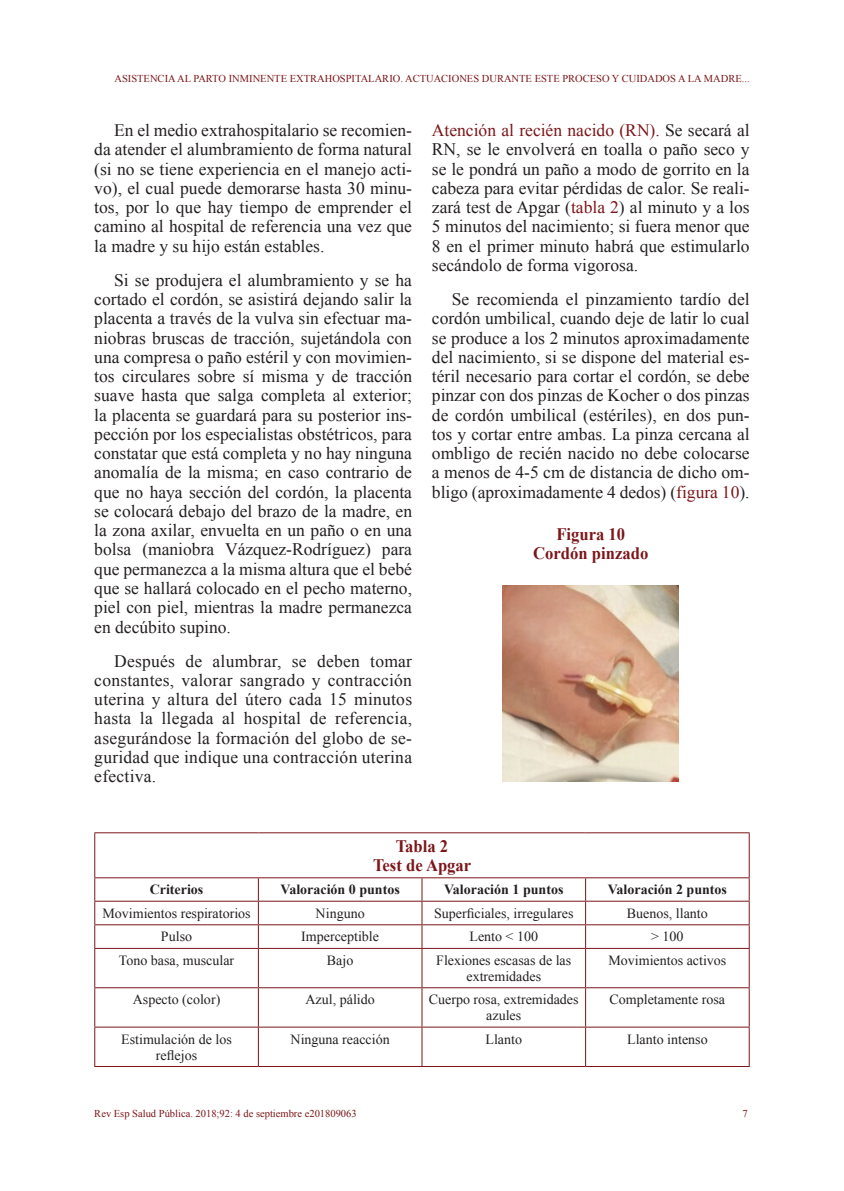
<style>
.page{position:relative;width:844px;height:1191px;background:#fff}
.page>*{position:absolute;margin:0;border:0;box-sizing:border-box;transform-origin:0 0}
.t1{font:17.5px/19.2px "Times New Roman";color:#231f20;text-align:justify}
.t2{font:700 17.5px/19.2px "Times New Roman";color:#7b161a;text-align:center;scale:.95 1}
.t3{font:14px/15.8px "Times New Roman";color:#231f20;text-align:center}
.t4{font:700 14px "Times New Roman";color:#231f20}
.t5{font:10.5px "Times New Roman";color:#7b161a}
.s1{color:#7b161a}
</style>
<div class="page">
<hr style="left:94px;top:832px;width:164px;height:1px;background:#7b161a">
<hr style="left:94px;top:833px;width:1px;height:44px;background:#7b161a">
<hr style="left:258px;top:832px;width:164px;height:1px;background:#7b161a">
<hr style="left:422px;top:832px;width:163px;height:1px;background:#7b161a">
<hr style="left:585px;top:832px;width:164px;height:1px;background:#7b161a">
<hr style="left:748px;top:833px;width:1px;height:44px;background:#7b161a">
<hr style="left:94px;top:877px;width:164px;height:1px;background:#7b161a">
<hr style="left:258px;top:877px;width:164px;height:1px;background:#7b161a">
<hr style="left:422px;top:877px;width:163px;height:1px;background:#7b161a">
<hr style="left:585px;top:877px;width:164px;height:1px;background:#7b161a">
<hr style="left:94px;top:900px;width:164px;height:1px;background:#7b161a">
<hr style="left:258px;top:900px;width:164px;height:1px;background:#7b161a">
<hr style="left:422px;top:900px;width:163px;height:1px;background:#7b161a">
<hr style="left:585px;top:900px;width:164px;height:1px;background:#7b161a">
<hr style="left:94px;top:924px;width:164px;height:1px;background:#7b161a">
<svg style="left:94px;top:878px;width:1px;height:70px"></svg>
<hr style="left:258px;top:924px;width:164px;height:1px;background:#7b161a">
<svg style="left:258px;top:878px;width:1px;height:70px"></svg>
<hr style="left:422px;top:924px;width:163px;height:1px;background:#7b161a">
<svg style="left:421px;top:878px;width:1px;height:70px"></svg>
<hr style="left:585px;top:924px;width:164px;height:1px;background:#7b161a">
<svg style="left:585px;top:878px;width:1px;height:70px"></svg>
<svg style="left:748px;top:878px;width:1px;height:70px"></svg>
<hr style="left:94px;top:948px;width:164px;height:1px;background:#7b161a">
<hr style="left:94px;top:948px;width:1px;height:39px;background:#7b161a">
<hr style="left:258px;top:948px;width:164px;height:1px;background:#7b161a">
<hr style="left:258px;top:948px;width:1px;height:39px;background:#7b161a">
<hr style="left:422px;top:948px;width:163px;height:1px;background:#7b161a">
<hr style="left:421px;top:948px;width:1px;height:39px;background:#7b161a">
<hr style="left:585px;top:948px;width:164px;height:1px;background:#7b161a">
<hr style="left:585px;top:948px;width:1px;height:39px;background:#7b161a">
<hr style="left:748px;top:948px;width:1px;height:39px;background:#7b161a">
<hr style="left:94px;top:987px;width:164px;height:1px;background:#7b161a">
<hr style="left:94px;top:988px;width:1px;height:38px;background:#7b161a">
<hr style="left:258px;top:987px;width:164px;height:1px;background:#7b161a">
<hr style="left:258px;top:988px;width:1px;height:38px;background:#7b161a">
<hr style="left:422px;top:987px;width:163px;height:1px;background:#7b161a">
<hr style="left:421px;top:988px;width:1px;height:38px;background:#7b161a">
<hr style="left:585px;top:987px;width:164px;height:1px;background:#7b161a">
<hr style="left:585px;top:988px;width:1px;height:38px;background:#7b161a">
<hr style="left:748px;top:988px;width:1px;height:38px;background:#7b161a">
<hr style="left:94px;top:1026px;width:164px;height:1px;background:#7b161a">
<hr style="left:94px;top:1027px;width:1px;height:39px;background:#7b161a">
<hr style="left:258px;top:1026px;width:164px;height:1px;background:#7b161a">
<hr style="left:258px;top:1027px;width:1px;height:39px;background:#7b161a">
<hr style="left:422px;top:1026px;width:163px;height:1px;background:#7b161a">
<hr style="left:421px;top:1027px;width:1px;height:39px;background:#7b161a">
<hr style="left:585px;top:1026px;width:164px;height:1px;background:#7b161a">
<hr style="left:585px;top:1027px;width:1px;height:39px;background:#7b161a">
<hr style="left:748px;top:1027px;width:1px;height:39px;background:#7b161a">
<hr style="left:94px;top:1066px;width:164px;height:1px;background:#7b161a">
<hr style="left:258px;top:1066px;width:164px;height:1px;background:#7b161a">
<hr style="left:422px;top:1066px;width:163px;height:1px;background:#7b161a">
<hr style="left:585px;top:1066px;width:164px;height:1px;background:#7b161a">
<img style="left:503px;top:586px;width:175px;height:195px">
<p class="t5" style="left:114px;top:71px;width:636px">ASISTENCIA AL PARTO INMINENTE EXTRAHOSPITALARIO. ACTUACIONES DURANTE ESTE PROCESO Y CUIDADOS A LA MADRE...</p>
<p class="t1" style="left:94px;top:120px;width:319px;text-indent:20px">En el medio extrahospitalario se recomien&shy;da atender el alumbramiento de forma natural (si no se tiene experiencia en el manejo acti&shy;vo), el cual puede demorarse hasta 30 minu&shy;tos, por lo que hay tiempo de emprender el camino al hospital de referencia una vez que la madre y su hijo están estables.</p>
<p class="t1" style="left:94px;top:270px;width:319px;text-indent:20px">Si se produjera el alumbramiento y se ha cortado el cordón, se asistirá dejando salir la placenta a través de la vulva sin efectuar ma&shy;niobras bruscas de tracción, sujetándola con una compresa o paño estéril y con movimien&shy;tos circulares sobre sí misma y de tracción suave hasta que salga completa al exterior; la placenta se guardará para su posterior ins&shy;pección por los especialistas obstétricos, para constatar que está completa y no hay ninguna anomalía de la misma; en caso contrario de que no haya sección del cordón, la placenta se colocará debajo del brazo de la madre, en la zona axilar, envuelta en un paño o en una bolsa (maniobra Vázquez-Rodríguez) para que permanezca a la misma altura que el bebé que se hallará colocado en el pecho materno, piel con piel, mientras la madre permanezca en decúbito supino.</p>
<p class="t1" style="left:94px;top:651px;width:319px;text-indent:20px">Después de alumbrar, se deben tomar constantes, valorar sangrado y contracción uterina y altura del útero cada 15 minutos hasta la llegada al hospital de referencia, asegurándose la formación del globo de se&shy;guridad que indique una contracción uterina efectiva.</p>
<p class="t1" style="left:432px;top:120px;width:319px"><span class="s1">Atención al recién nacido (RN).</span> Se secará al RN, se le envolverá en toalla o paño seco y se le pondrá un paño a modo de gorrito en la cabeza para evitar pérdidas de calor. Se reali&shy;zará test de Apgar (<span class="s1">tabla 2</span>) al minuto y a los 5 minutos del nacimiento; si fuera menor que 8 en el primer minuto habrá que estimularlo secándolo de forma vigorosa.</p>
<p class="t1" style="left:432px;top:289px;width:319px;text-indent:20px">Se recomienda el pinzamiento tardío del cordón umbilical, cuando deje de latir lo cual se produce a los 2 minutos aproximadamente del nacimiento, si se dispone del material es&shy;téril necesario para cortar el cordón, se debe pinzar con dos pinzas de Kocher o dos pinzas de cordón umbilical (estériles), en dos pun&shy;tos y cortar entre ambas. La pinza cercana al ombligo de recién nacido no debe colocarse a menos de 4-5 cm de distancia de dicho om&shy;bligo (aproximadamente 4 dedos) (<span class="s1">figura 10</span>).</p>
<p class="t2" style="left:533px;top:524px;width:123px">Figura 10<br>Cordón pinzado</p>
<p class="t2" style="left:373px;top:835px;width:105px">Tabla 2<br>Test de Apgar</p>
<p class="t4" style="left:150px;top:880px;width:55px">Criterios</p>
<p class="t4" style="left:280px;top:880px;width:121px">Valoración 0 puntos</p>
<p class="t4" style="left:444px;top:880px;width:121px">Valoración 1 puntos</p>
<p class="t4" style="left:607px;top:880px;width:121px">Valoración 2 puntos</p>
<p class="t3" style="left:102px;top:905px;width:150px">Movimientos respiratorios</p>
<p class="t3" style="left:315px;top:905px;width:50px">Ninguno</p>
<p class="t3" style="left:434px;top:905px;width:141px">Superficiales, irregulares</p>
<p class="t3" style="left:626px;top:905px;width:82px">Buenos, llanto</p>
<p class="t3" style="left:161px;top:928px;width:33px">Pulso</p>
<p class="t3" style="left:301px;top:928px;width:79px">Imperceptible</p>
<p class="t3" style="left:469px;top:928px;width:70px">Lento &lt; 100</p>
<p class="t3" style="left:651px;top:928px;width:34px">&gt; 100</p>
<p class="t3" style="left:119px;top:952px;width:117px">Tono basa, muscular</p>
<p class="t3" style="left:327px;top:952px;width:28px">Bajo</p>
<p class="t3" style="left:436px;top:952px;width:136px">Flexiones escasas de las extremidades</p>
<p class="t3" style="left:608px;top:952px;width:119px">Movimientos activos</p>
<p class="t3" style="left:133px;top:991px;width:89px">Aspecto (color)</p>
<p class="t3" style="left:305px;top:991px;width:71px">Azul, pálido</p>
<p class="t3" style="left:429px;top:991px;width:151px">Cuerpo rosa, extremidades azules</p>
<p class="t3" style="left:609px;top:991px;width:117px">Completamente rosa</p>
<p class="t3" style="left:121px;top:1031px;width:112px">Estimulación de los reflejos</p>
<p class="t3" style="left:290px;top:1031px;width:101px">Ninguna reacción</p>
<p class="t3" style="left:485px;top:1031px;width:38px">Llanto</p>
<p class="t3" style="left:627px;top:1031px;width:82px">Llanto intenso</p>
<p class="t5" style="left:94px;top:1106px;width:264px">Rev Esp Salud Pública. 2018;92: 4 de septiembre e201809063</p>
<p class="t5" style="left:742px;top:1106px;width:7px">7</p>
</div>
